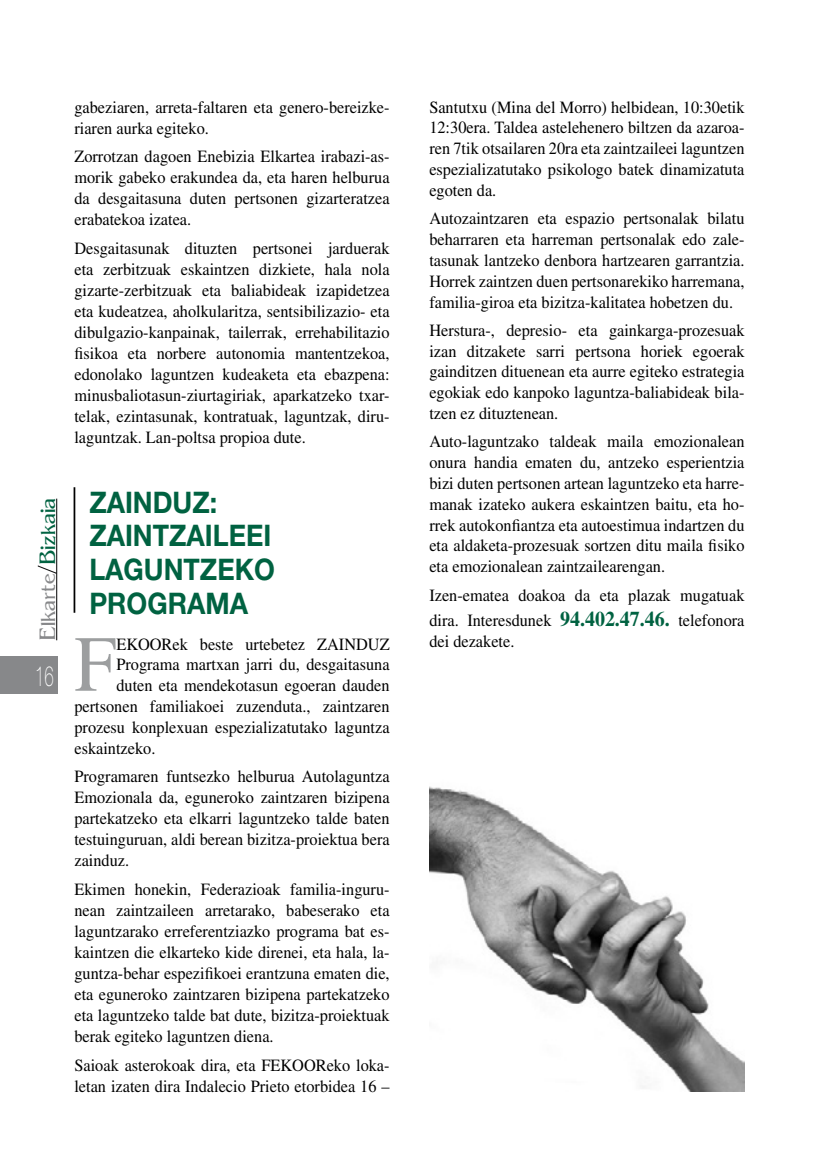
<style>
.page{position:relative;width:819px;height:1166px;background:#fff}
.page>*{position:absolute;margin:0;border:0;box-sizing:border-box;transform-origin:0 0}
.t1{font:79.27px "Times";color:#9c9e9f;scale:.95 1}
.t2{font:700 29.75px/33.8px "Helvetica Neue";color:#006241;scale:.9 1}
.t3{font:100 28px "Helvetica Neue";color:#fff;scale:.6 1}
.t4{font:21px "Azote S Si";color:#87888a}
.t5{font:17.15px/21px "Times";color:#000;text-align:justify;scale:.95 1}
.s1{color:#000}
.s2{color:#006241}
.s3{font-weight:700;font-size:21px;color:#006241}
</style>
<div class="page">
<hr style="left:56px;top:499px;width:1px;height:141px;background:#000">
<div style="left:0;top:656px;width:58px;height:38px;background:#87888a"></div>
<img style="left:429px;top:786px;width:315px;height:305px">
<hr style="left:74px;top:487px;width:1px;height:126px;background:#000">
<p class="t4" style="left:37px;top:640px;width:144px;rotate:-90deg">Elkarte<span class="s1">/</span><span class="s2">Bizkaia</span></p>
<h3 class="t3" style="left:35px;top:660px;width:33px">16</h3>
<p class="t5" style="left:74px;top:96px;width:333px">gabeziaren, arreta-faltaren eta genero-bereizke&shy;riaren aurka egiteko.</p>
<p class="t5" style="left:74px;top:146px;width:333px">Zorrotzan dagoen Enebizia Elkartea irabazi-as&shy;morik gabeko erakundea da, eta haren helburua da desgaitasuna duten pertsonen gizarteratzea erabatekoa izatea.</p>
<p class="t5" style="left:74px;top:237px;width:333px">Desgaitasunak dituzten pertsonei jarduerak eta zerbitzuak eskaintzen dizkiete, hala nola gizarte-zerbitzuak eta baliabideak izapidetzea eta kudeatzea, aholkularitza, sentsibilizazio- eta dibulgazio-kanpainak, tailerrak, errehabilitazio fisikoa eta norbere autonomia mantentzekoa, edonolako laguntzen kudeaketa eta ebazpena: minusbaliotasun-ziurtagiriak, aparkatzeko txar&shy;telak, ezintasunak, kontratuak, laguntzak, diru&shy;laguntzak. Lan-poltsa propioa dute.</p>
<h2 class="t2" style="left:89px;top:484px;width:208px">ZAINDUZ:<br>ZAINTZAILEEI<br>LAGUNTZEKO<br>PROGRAMA</h2>
<h1 class="t1" style="left:74px;top:619px;width:46px">F</h1>
<p class="t5" style="left:116px;top:633px;width:289px">EKOORek beste urtebetez ZAINDUZ</p>
<p class="t5" style="left:116px;top:654px;width:289px">Programa martxan jarri du, desgaitasuna</p>
<p class="t5" style="left:116px;top:674px;width:289px">duten eta mendekotasun egoeran dauden</p>
<p class="t5" style="left:74px;top:695px;width:333px">pertsonen familiakoei zuzenduta., zaintzaren</p>
<p class="t5" style="left:74px;top:716px;width:333px">prozesu konplexuan espezializatutako laguntza</p>
<p class="t5" style="left:74px;top:737px;width:87px">eskaintzeko.</p>
<p class="t5" style="left:74px;top:766px;width:333px">Programaren funtsezko helburua Autolaguntza Emozionala da, eguneroko zaintzaren bizipena partekatzeko eta elkarri laguntzeko talde baten testuinguruan, aldi berean bizitza-proiektua bera zainduz.</p>
<p class="t5" style="left:74px;top:878px;width:333px">Ekimen honekin, Federazioak familia-inguru&shy;nean zaintzaileen arretarako, babeserako eta laguntzarako erreferentziazko programa bat es&shy;kaintzen die elkarteko kide direnei, eta hala, la&shy;guntza-behar espezifikoei erantzuna ematen die, eta eguneroko zaintzaren bizipena partekatzeko eta laguntzeko talde bat dute, bizitza-proiektuak berak egiteko laguntzen diena.</p>
<p class="t5" style="left:74px;top:1054px;width:333px">Saioak asterokoak dira, eta FEKOOReko loka&shy;letan izaten dira Indalecio Prieto etorbidea 16 –</p>
<p class="t5" style="left:429px;top:96px;width:333px">Santutxu (Mina del Morro) helbidean, 10:30etik 12:30era. Taldea astelehenero biltzen da azaroa&shy;ren 7tik otsailaren 20ra eta zaintzaileei laguntzen espezializatutako psikologo batek dinamizatuta egoten da.</p>
<p class="t5" style="left:429px;top:208px;width:333px">Autozaintzaren eta espazio pertsonalak bilatu beharraren eta harreman pertsonalak edo zale&shy;tasunak lantzeko denbora hartzearen garrantzia.<br>Horrek zaintzen duen pertsonarekiko harremana, familia-giroa eta bizitza-kalitatea hobetzen du.</p>
<p class="t5" style="left:429px;top:319px;width:333px">Herstura-, depresio- eta gainkarga-prozesuak izan ditzakete sarri pertsona horiek egoerak gainditzen dituenean eta aurre egiteko estrategia egokiak edo kanpoko laguntza-baliabideak bila&shy;tzen ez dituztenean.</p>
<p class="t5" style="left:429px;top:431px;width:333px">Auto-laguntzako taldeak maila emozionalean onura handia ematen du, antzeko esperientzia bizi duten pertsonen artean laguntzeko eta harre&shy;manak izateko aukera eskaintzen baitu, eta ho&shy;rrek autokonfiantza eta autoestimua indartzen du eta aldaketa-prozesuak sortzen ditu maila fisiko eta emozionalean zaintzailearengan.</p>
<p class="t5" style="left:429px;top:582px;width:333px;line-height:25.4px">Izen-ematea doakoa da eta plazak mugatuak dira. Interesdunek <span class="s3">94.402.47.46.</span> telefonora</p>
<p class="t5" style="left:429px;top:630px;width:91px">dei dezakete.</p>
</div>
